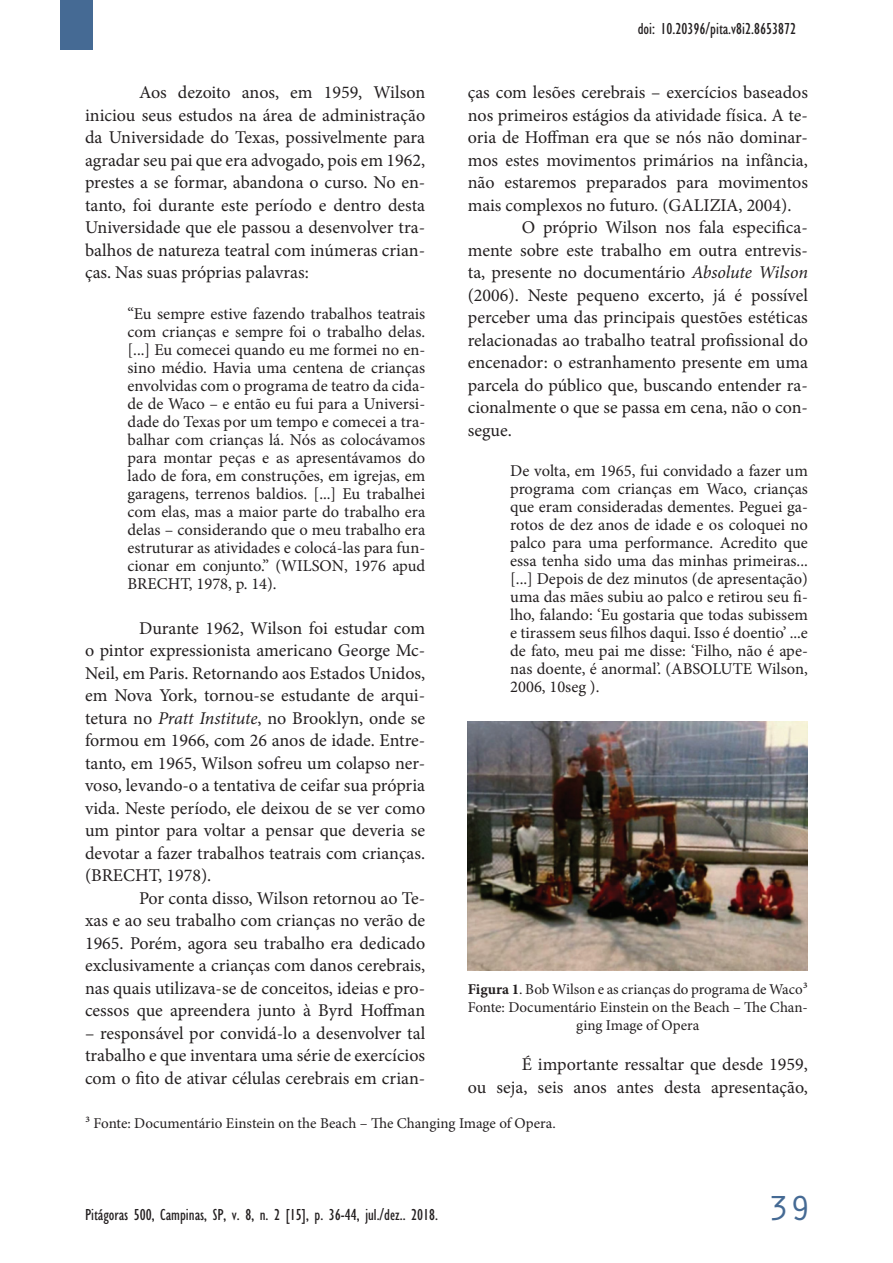
<style>
.page{position:relative;width:893px;height:1263px;background:#fff}
.page>*{position:absolute;margin:0;border:0;box-sizing:border-box;transform-origin:0 0}
.t1{font:36px "Orator Std";color:#456a94}
.t2{font:18px/22.5px "Minion Pro";color:#231f20;text-align:justify}
.t3{font:16.5px/18px "Minion Pro";color:#231f20;text-align:justify}
.t4{font:condensed 16.5px "M Gill Sans";color:#231f20}
.t5{font:15px/18px "Minion Pro";color:#231f20;text-align:center}
.s1{font-style:italic}
.s2{font-weight:700}
</style>
<div class="page">
<div style="left:60px;top:0;width:32px;height:50px;background:#456a94"></div>
<img style="left:468px;top:722px;width:340px;height:248px">
<p class="t4" style="left:638px;top:19px;width:160px">doi: 10.20396/pita.v8i2.8653872</p>
<p class="t2" style="left:85px;top:81px;width:342px;text-indent:54px">Aos dezoito anos, em 1959, Wilson iniciou seus estudos na área de administração da Universidade do Texas, possivelmente para agradar seu pai que era advogado, pois em 1962, prestes a se formar, abandona o curso. No en&shy;tanto, foi durante este período e dentro desta Universidade que ele passou a desenvolver tra&shy;balhos de natureza teatral com inúmeras crian&shy;ças. Nas suas próprias palavras:</p>
<p class="t3" style="left:128px;top:304px;width:299px">“Eu sempre estive fazendo trabalhos teatrais com crianças e sempre foi o trabalho delas. [...] Eu comecei quando eu me formei no en&shy;sino médio. Havia uma centena de crianças envolvidas com o programa de teatro da cida&shy;de de Waco – e então eu fui para a Universi&shy;dade do Texas por um tempo e comecei a tra&shy;balhar com crianças lá. Nós as colocávamos para montar peças e as apresentávamos do lado de fora, em construções, em igrejas, em garagens, terrenos baldios. [...] Eu trabalhei com elas, mas a maior parte do trabalho era delas – considerando que o meu trabalho era estruturar as atividades e colocá-las para fun&shy;cionar em conjunto.” (WILSON, 1976 apud BRECHT, 1978, p. 14).</p>
<p class="t2" style="left:85px;top:617px;width:342px;text-indent:54px">Durante 1962, Wilson foi estudar com o pintor expressionista americano George Mc-Neil, em Paris. Retornando aos Estados Unidos, em Nova York, tornou-se estudante de arqui&shy;tetura no <span class="s1">Pratt Institute</span>, no Brooklyn, onde se formou em 1966, com 26 anos de idade. Entre&shy;tanto, em 1965, Wilson sofreu um colapso ner&shy;voso, levando-o a tentativa de ceifar sua própria vida. Neste período, ele deixou de se ver como um pintor para voltar a pensar que deveria se devotar a fazer trabalhos teatrais com crianças. (BRECHT, 1978).</p>
<p class="t2" style="left:85px;top:887px;width:342px;text-indent:54px">Por conta disso, Wilson retornou ao Te&shy;xas e ao seu trabalho com crianças no verão de 1965. Porém, agora seu trabalho era dedicado exclusivamente a crianças com danos cerebrais, nas quais utilizava-se de conceitos, ideias e pro&shy;cessos que apreendera junto à Byrd Hoffman</p>
<p class="t2" style="left:85px;top:1022px;width:342px">– responsável por convidá-lo a desenvolver tal trabalho e que inventara uma série de exercícios com o fito de ativar células cerebrais em crian-</p>
<p class="t2" style="left:468px;top:81px;width:342px">ças com lesões cerebrais – exercícios baseados</p>
<p class="t2" style="left:468px;top:104px;width:342px">nos primeiros estágios da atividade física. A te-</p>
<p class="t2" style="left:468px;top:126px;width:342px">oria de Hoffman era que se nós não dominar-</p>
<p class="t2" style="left:468px;top:149px;width:342px">mos estes movimentos primários na infância,</p>
<p class="t2" style="left:468px;top:171px;width:342px">não estaremos preparados para movimentos</p>
<p class="t2" style="left:468px;top:194px;width:325px">mais complexos no futuro. (GALIZIA, 2004).</p>
<p class="t2" style="left:522px;top:216px;width:288px">O próprio Wilson nos fala especifica-</p>
<p class="t2" style="left:468px;top:239px;width:342px">mente sobre este trabalho em outra entrevis-</p>
<p class="t2" style="left:468px;top:261px;width:342px">ta, presente no documentário <span class="s1">Absolute Wilson</span></p>
<p class="t2" style="left:468px;top:284px;width:342px">(2006). Neste pequeno excerto, já é possível</p>
<p class="t2" style="left:468px;top:306px;width:342px">perceber uma das principais questões estéticas</p>
<p class="t2" style="left:468px;top:329px;width:342px">relacionadas ao trabalho teatral profissional do</p>
<p class="t2" style="left:468px;top:351px;width:342px">encenador: o estranhamento presente em uma</p>
<p class="t2" style="left:468px;top:374px;width:342px">parcela do público que, buscando entender ra-</p>
<p class="t2" style="left:468px;top:396px;width:342px">cionalmente o que se passa em cena, não o con-</p>
<p class="t2" style="left:468px;top:419px;width:46px">segue.</p>
<p class="t3" style="left:510px;top:462px;width:299px">De volta, em 1965, fui convidado a fazer um programa com crianças em Waco, crianças que eram consideradas dementes. Peguei ga&shy;rotos de dez anos de idade e os coloquei no palco para uma performance. Acredito que essa tenha sido uma das minhas primeiras... [...] Depois de dez minutos (de apresentação) uma das mães subiu ao palco e retirou seu fi&shy;lho, falando: ‘Eu gostaria que todas subissem e tirassem seus filhos daqui. Isso é doentio’ ...e de fato, meu pai me disse: ‘Filho, não é ape&shy;nas doente, é anormal’. (ABSOLUTE Wilson, 2006, 10seg ).</p>
<p class="t5" style="left:468px;top:980px;width:342px"><span class="s2">Figura 1</span>. Bob Wilson e as crianças do programa de Waco³<br>Fonte: Documentário Einstein on the Beach – The Chan&shy;ging Image of Opera</p>
<p class="t2" style="left:468px;top:1053px;width:342px;text-align:right">É importante ressaltar que desde 1959,<br>ou seja, seis anos antes desta apresentação,</p>
<p class="t5" style="left:85px;top:1114px;width:472px">³ Fonte: Documentário Einstein on the Beach – The Changing Image of Opera.</p>
<p class="t4" style="left:85px;top:1205px;width:355px">Pitágoras 500, Campinas, SP, v. 8, n. 2 [15], p. 36-44, jul./dez.. 2018.</p>
<h1 class="t1" style="left:768px;top:1182px;width:45px">39</h1>
</div>
